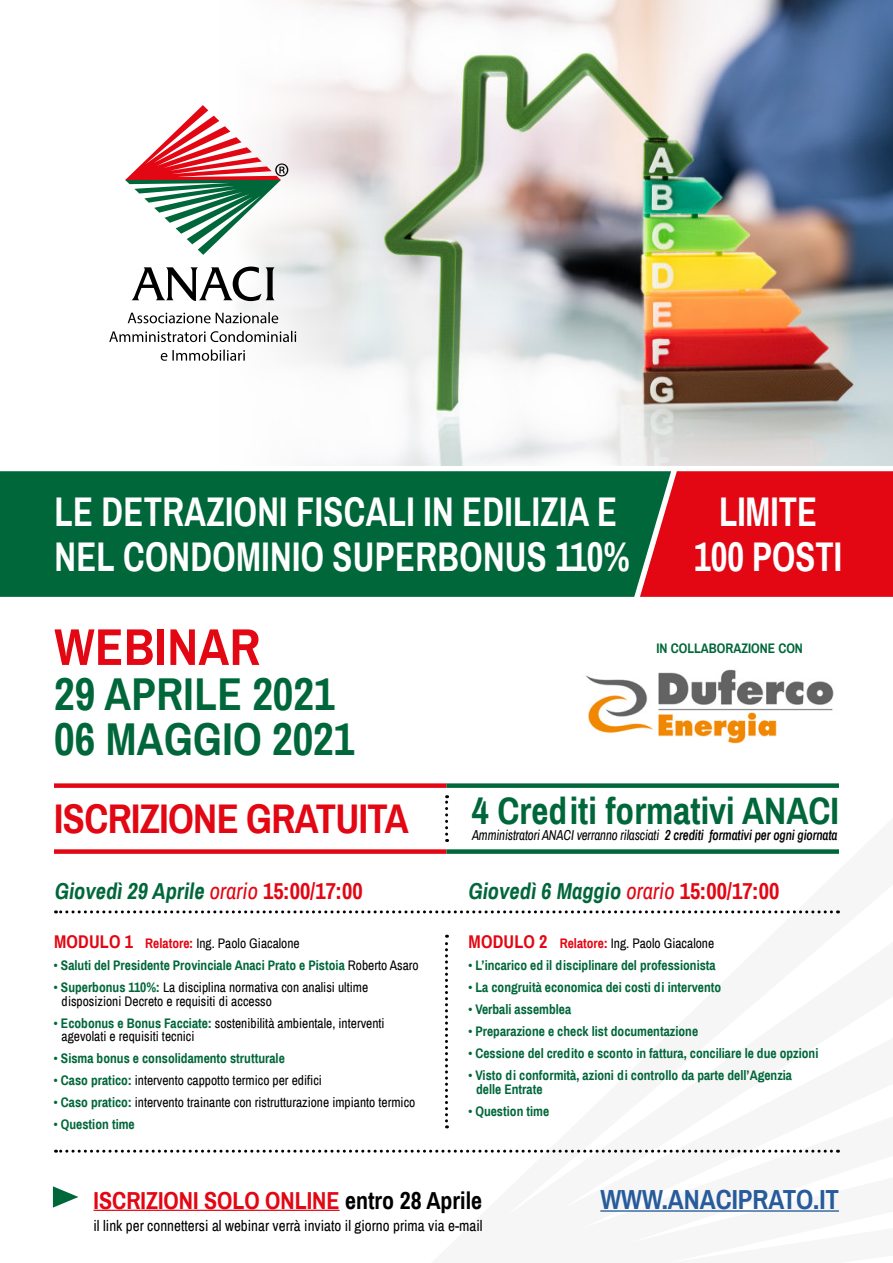
<style>
.page{position:relative;width:893px;height:1263px;background:#fff}
.page>*{position:absolute;margin:0;border:0;box-sizing:border-box;transform-origin:0 0}
.t1{font:700 51.75px "Archivo Narrow";letter-spacing:.01em;color:#e30613}
.t2{font:700 45px/45px "Archivo Narrow";letter-spacing:.01em;color:#00673a}
.t3{font:700 40.5px/45px "Archivo Narrow";letter-spacing:.01em;color:#fff;scale:.9 1}
.t4{font:700 40.5px "Archivo Narrow";letter-spacing:-.015em;color:#e30613}
.t5{font:700 37.35px "Archivo Narrow";color:#00673a}
.t6{font:700 27px "Archivo Narrow";color:#275b9b}
.t7{font:700 24px "Archivo Narrow";color:#e30613}
.t8{font:italic 700 22.5px "Archivo Narrow";color:#00673a}
.t9{font:15.15px "Archivo Narrow";color:#000}
.t10{font:italic 14.1px "Archivo Narrow";letter-spacing:-.01em;color:#000;scale:.92 1}
.t11{font:700 13.5px/13.5px "Archivo Narrow";color:#00673a}
.t12{font:13.5px/13.5px "Archivo Narrow";color:#000}
.s1{font-weight:600}
.s2{font-weight:400;color:#e30613}
.s3{font-style:normal;color:#e30613}
.s4{font-weight:700;font-size:18px;color:#e30613}
.s5{font-weight:700;color:#e30613}
.s6{font-weight:400;color:#000}
.s7{font-weight:700;color:#00673a}
.s8{color:#000}
</style>
<div class="page">
<div style="left:0;top:471px;width:640px;height:126px;background:#00673a"></div>
<svg style="left:640px;top:471px;width:253px;height:126px;background:#d7101a"></svg>
<svg style="left:445px;top:935px;width:3px;height:193px"></svg>
<svg style="left:55px;top:910px;width:776px;height:3px"></svg>
<svg style="left:55px;top:1150px;width:776px;height:3px"></svg>
<hr style="left:94px;top:1210px;width:246px;height:1px;background:#e30613">
<svg style="left:53px;top:1186px;width:25px;height:21px"></svg>
<hr style="left:600px;top:1210px;width:239px;height:2px;background:#275b9b">
<svg style="left:445px;top:795px;width:3px;height:47px"></svg>
<div style="left:54px;top:783px;width:392px;height:5px;background:#e30613"></div>
<div style="left:446px;top:783px;width:393px;height:5px;background:#00673a"></div>
<div style="left:54px;top:849px;width:392px;height:5px;background:#e30613"></div>
<div style="left:446px;top:849px;width:393px;height:5px;background:#00673a"></div>
<img style="left:222px;top:0;width:671px;height:466px">
<svg style="left:132px;top:267px;width:143px;height:34px"></svg>
<svg style="left:125px;top:105px;width:163px;height:150px"></svg>
<svg style="left:161px;top:350px;width:84px;height:11px"></svg>
<svg style="left:109px;top:331px;width:187px;height:11px"></svg>
<svg style="left:128px;top:312px;width:150px;height:11px"></svg>
<img style="left:585px;top:669px;width:249px;height:75px">
<h3 class="t3" style="left:54px;top:488px;width:641px">LE DETRAZIONI FISCALI IN EDILIZIA E<br>NEL CONDOMINIO SUPERBONUS 110%</h3>
<h1 class="t1" style="left:54px;top:611px;width:207px">WEBINAR</h1>
<h2 class="t2" style="left:54px;top:670px;width:302px">29 APRILE 2021<br>06 MAGGIO 2021</h2>
<h3 class="t3" style="left:694px;top:488px;width:166px;text-align:center">LIMITE<br>100 POSTI</h3>
<p class="t11" style="left:657px;top:641px;width:148px">IN COLLABORAZIONE CON</p>
<h3 class="t4" style="left:54px;top:791px;width:356px">ISCRIZIONE GRATUITA</h3>
<h3 class="t5" style="left:472px;top:785px;width:369px">4 Crediti formativi ANACI</h3>
<p class="t10" style="left:472px;top:825px;width:399px">Amministratori ANACI verranno rilasciati <span class="s1">2 crediti formativi per ogni giornata</span></p>
<h3 class="t8" style="left:55px;top:875px;width:309px">Giovedì 29 Aprile <span class="s2">orario</span> <span class="s3">15:00/17:00</span></h3>
<h3 class="t8" style="left:468px;top:875px;width:312px">Giovedì 6 Maggio <span class="s2">orario</span> <span class="s3">15:00/17:00</span></h3>
<p class="t12" style="left:54px;top:936px;width:247px"><span class="s4">MODULO 1</span> <span class="s5">Relatore:</span> Ing. Paolo Giacalone</p>
<p class="t11" style="left:54px;top:958px;width:366px">• Saluti del Presidente Provinciale Anaci Prato e Pistoia <span class="s6">Roberto Asaro</span></p>
<p class="t12" style="left:62px;top:980px;width:308px;text-indent:-8px"><span class="s7">• Superbonus 110%:</span> La disciplina normativa con analisi ultime disposizioni Decreto e requisiti di accesso</p>
<p class="t12" style="left:62px;top:1016px;width:325px;text-indent:-8px"><span class="s7">• Ecobonus e Bonus Facciate:</span> sostenibilità ambientale, interventi agevolati e requisiti tecnici</p>
<p class="t11" style="left:54px;top:1051px;width:232px">• Sisma bonus e consolidamento strutturale</p>
<p class="t12" style="left:54px;top:1073px;width:270px"><span class="s7">• Caso pratico:</span> intervento cappotto termico per edifici</p>
<p class="t12" style="left:54px;top:1096px;width:363px"><span class="s7">• Caso pratico:</span> intervento trainante con ristrutturazione impianto termico</p>
<p class="t11" style="left:54px;top:1117px;width:82px">• Question time</p>
<p class="t12" style="left:469px;top:936px;width:247px"><span class="s4">MODULO 2</span> <span class="s5">Relatore:</span> Ing. Paolo Giacalone</p>
<p class="t11" style="left:468px;top:958px;width:249px">• L’incarico ed il disciplinare del professionista</p>
<p class="t11" style="left:468px;top:980px;width:254px">• La congruità economica dei costi di intervento</p>
<p class="t11" style="left:468px;top:1002px;width:104px">• Verbali assemblea</p>
<p class="t11" style="left:468px;top:1024px;width:231px">• Preparazione e check list documentazione</p>
<p class="t11" style="left:468px;top:1046px;width:351px">• Cessione del credito e sconto in fattura, conciliare le due opzioni</p>
<p class="t11" style="left:476px;top:1068px;width:317px;text-indent:-8px">• Visto di conformità, azioni di controllo da parte dell’Agenzia delle Entrate</p>
<p class="t11" style="left:468px;top:1104px;width:82px">• Question time</p>
<h3 class="t7" style="left:94px;top:1183px;width:390px">ISCRIZIONI SOLO ONLINE <span class="s8">entro 28 Aprile</span></h3>
<p class="t9" style="left:94px;top:1215px;width:391px">il link per connettersi al webinar verrà inviato il giorno prima via e-mail</p>
<h3 class="t6" style="left:600px;top:1180px;width:240px">WWW.ANACIPRATO.IT</h3>
</div>
